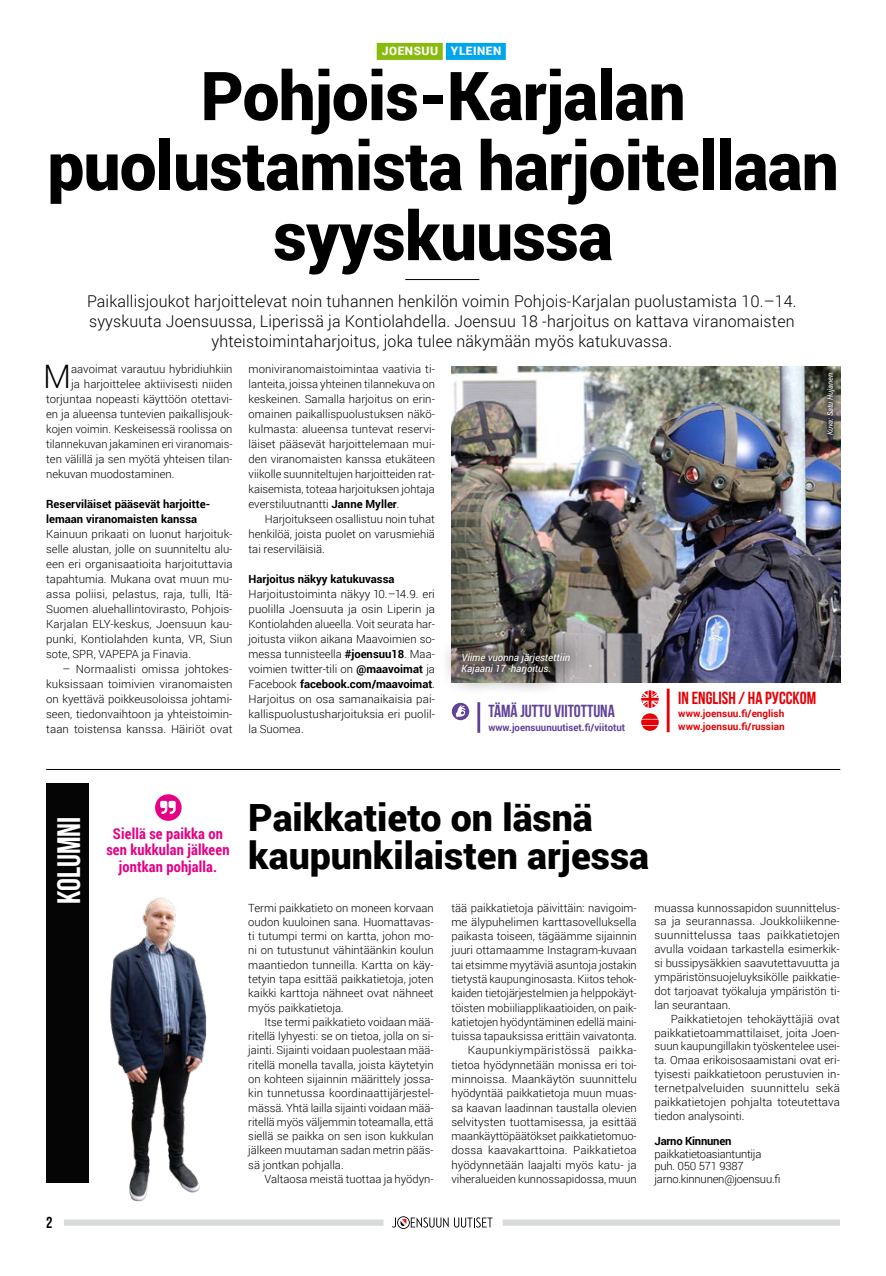
<style>
.page{position:relative;width:886px;height:1276px;background:#fff}
.page>*{position:absolute;margin:0;border:0;box-sizing:border-box;transform-origin:0 0}
.t1{font:900 67.5px/70px "Roboto";letter-spacing:-.01em;color:#000;text-align:center}
.t2{font:900 37.5px/37.5px "Roboto";color:#000}
.t3{font:700 32.5px "Bebas Neue";color:#fff}
.t4{font:300 32.38px "Roboto";color:#000}
.t5{font:700 17.5px "Bebas Neue";color:#614397}
.t6{font:700 17.5px "Bebas Neue";color:#e60005}
.t7{font:300 16.25px/20px "Roboto";letter-spacing:.01em;color:#000;text-align:center}
.t8{font:700 15.88px "Bebas Neue";color:#000}
.t9{font:700 15px/16.2px "Roboto Condensed";letter-spacing:.01em;color:#e50084;text-align:center}
.t10{font:900 11.62px "Roboto";letter-spacing:.05em;color:#fff}
.t11{font:300 11.25px/14.2px "Roboto";color:#000;text-align:justify}
.t12{font:700 11.25px/15px "Roboto";color:#000}
.t13{font:300 11.25px/12.6px "Roboto";letter-spacing:-.02em;color:#000}
.t14{font:700 11.25px "Roboto";letter-spacing:-.02em;color:#000}
.t15{font:700 10px/12.5px "Roboto";color:#e60005}
.t16{font:italic 10px/11.2px "Roboto";color:#fff}
.t17{font:700 10px "Roboto";color:#614397;scale:.96 1}
.t18{font:italic 7.5px "Roboto";color:#fff}
.s1{font-weight:700}
</style>
<div class="page">
<div style="left:64px;top:1219px;width:319px;height:6px;background:#d8dbdc"></div>
<svg style="left:392px;top:1216px;width:100px;height:13px"></svg>
<div style="left:503px;top:1219px;width:337px;height:6px;background:#d8dbdc"></div>
<img style="left:452px;top:367px;width:388px;height:315px">
<hr style="left:46px;top:769px;width:794px;height:1px;background:#000">
<hr style="left:405px;top:279px;width:74px;height:1px;background:#000">
<div style="left:377px;top:43px;width:66px;height:17px;background:#88bb0b"></div>
<div style="left:46px;top:784px;width:42px;height:399px;background:#050506"></div>
<div style="left:155px;top:794px;width:27px;height:27px;background:#e50084;border-radius:50%"></div>
<svg style="left:160px;top:801px;width:16px;height:13px"></svg>
<div style="left:446px;top:43px;width:60px;height:17px;background:#00a6eb"></div>
<div style="left:821px;top:367px;width:20px;height:75px;background:#000;opacity:.44"></div>
<hr style="left:477px;top:702px;width:3px;height:31px;background:#614397">
<svg style="left:452px;top:703px;width:17px;height:17px"></svg>
<hr style="left:667px;top:688px;width:2px;height:44px;background:#e60005">
<svg style="left:641px;top:690px;width:18px;height:41px"></svg>
<div style="left:439px;top:631px;width:153px;height:65px;background:#000;opacity:.94"></div>
<img style="left:110px;top:897px;width:97px;height:304px">
<p class="t10" style="left:382px;top:43px;width:58px">JOENSUU</p>
<p class="t10" style="left:451px;top:43px;width:52px">YLEINEN</p>
<h1 class="t1" style="left:47px;top:58px;width:792px">Pohjois-Karjalan puolustamista harjoitellaan syyskuussa</h1>
<p class="t7" style="left:87px;top:291px;width:711px">Paikallisjoukot harjoittelevat noin tuhannen henkilön voimin Pohjois-Karjalan puolustamista 10.–14. syyskuuta Joensuussa, Liperissä ja Kontiolahdella. Joensuu 18 -harjoitus on kattava viranomaisten yhteistoimintaharjoitus, joka tulee näkymään myös katukuvassa.</p>
<h3 class="t4" style="left:43px;top:354px;width:30px">M</h3>
<p class="t11" style="left:71px;top:361px;width:163px">aavoimat varautuu hybridiuhkiin</p>
<p class="t11" style="left:71px;top:376px;width:163px">ja harjoittelee aktiivisesti niiden</p>
<p class="t11" style="left:46px;top:391px;width:188px">torjuntaa nopeasti käyttöön otettavi-</p>
<p class="t11" style="left:46px;top:406px;width:188px">en ja alueensa tuntevien paikallisjouk-</p>
<p class="t11" style="left:46px;top:421px;width:188px">kojen voimin. Keskeisessä roolissa on</p>
<p class="t11" style="left:46px;top:436px;width:188px">tilannekuvan jakaminen eri viranomais-</p>
<p class="t11" style="left:46px;top:451px;width:188px">ten välillä ja sen myötä yhteisen tilan-</p>
<p class="t11" style="left:46px;top:466px;width:130px">nekuvan muodostaminen.</p>
<p class="t12" style="left:46px;top:496px;width:165px">Reserviläiset pääsevät harjoitte&shy;lemaan viranomaisten kanssa</p>
<p class="t11" style="left:46px;top:526px;width:188px;line-height:15px">Kainuun prikaati on luonut harjoituk&shy;selle alustan, jolle on suunniteltu alu&shy;een eri organisaatioita harjoituttavia tapahtumia. Mukana ovat muun mu&shy;assa poliisi, pelastus, raja, tulli, Itä-Suomen aluehallintovirasto, Pohjois-Karjalan ELY-keskus, Joensuun kau&shy;punki, Kontiolahden kunta, VR, Siun sote, SPR, VAPEPA ja Finavia.</p>
<p class="t11" style="left:46px;top:661px;width:188px;line-height:15px;text-indent:16px">– Normaalisti omissa johtokes&shy;kuksissaan toimivien viranomaisten on kyettävä poikkeusoloissa johtami&shy;seen, tiedonvaihtoon ja yhteistoimin&shy;taan toistensa kanssa. Häiriöt ovat</p>
<p class="t11" style="left:249px;top:361px;width:188px;line-height:15px">moniviranomaistoimintaa vaativia ti&shy;lanteita, joissa yhteinen tilannekuva on keskeinen. Samalla harjoitus on erin&shy;omainen paikallispuolustuksen näkö&shy;kulmasta: alueensa tuntevat reservi&shy;läiset pääsevät harjoittelemaan mui&shy;den viranomaisten kanssa etukäteen viikolle suunniteltujen harjoitteiden rat&shy;kaisemista, toteaa harjoituksen johtaja everstiluutnantti <span class="s1">Janne Myller</span>.</p>
<p class="t11" style="left:249px;top:511px;width:188px;line-height:15px;text-indent:16px">Harjoitukseen osallistuu noin tuhat henkilöä, joista puolet on varusmiehiä tai reserviläisiä.</p>
<p class="t12" style="left:249px;top:571px;width:147px">Harjoitus näkyy katukuvassa</p>
<p class="t11" style="left:249px;top:586px;width:188px;line-height:15px">Harjoitustoiminta näkyy 10.–14.9. eri puolilla Joensuuta ja osin Liperin ja Kontiolahden alueella. Voit seurata har&shy;joitusta viikon aikana Maavoimien so&shy;messa tunnisteella <span class="s1">#joensuu18</span>. Maa&shy;voimien twitter-tili on <span class="s1">@maavoimat</span> ja Facebook <span class="s1">facebook.com/maavoimat</span>.<br>Harjoitus on osa samanaikaisia pai&shy;kallispuolustusharjoituksia eri puolil&shy;la Suomea.</p>
<p class="t16" style="left:461px;top:651px;width:110px">Viime vuonna järjestettiin<br>Kajaani 17 -harjoitus.</p>
<h3 class="t5" style="left:488px;top:702px;width:128px">TÄMÄ JUTTU VIITOTTUNA</h3>
<p class="t17" style="left:488px;top:720px;width:144px">www.joensuunuutiset.fi/viitotut</p>
<h3 class="t6" style="left:678px;top:688px;width:139px">IN ENGLISH / НА РУССКОМ</h3>
<p class="t15" style="left:678px;top:707px;width:108px">www.joensuu.fi/english www.joensuu.fi/russian</p>
<p class="t18" style="left:825px;top:435px;width:64px;rotate:-90deg">Kuva: Satu Hujanen</p>
<h3 class="t3" style="left:51px;top:904px;width:89px;rotate:-90deg">KOLUMNI</h3>
<h3 class="t9" style="left:106px;top:825px;width:125px">Siellä se paikka on sen kukkulan jälkeen jontkan pohjalla.</h3>
<h3 class="t8" style="left:46px;top:1214px;width:8px">2</h3>
<h2 class="t2" style="left:248px;top:797px;width:402px">Paikkatieto on läsnä kaupunkilaisten arjessa</h2>
<p class="t11" style="left:248px;top:900px;width:187px">Termi paikkatieto on moneen korvaan oudon kuuloinen sana. Huomattavas&shy;ti tutumpi termi on kartta, johon mo&shy;ni on tutustunut vähintäänkin koulun maantiedon tunneilla. Kartta on käy&shy;tetyin tapa esittää paikkatietoja, joten kaikki karttoja nähneet ovat nähneet myös paikkatietoja.</p>
<p class="t11" style="left:248px;top:1014px;width:187px;text-indent:16px">Itse termi paikkatieto voidaan mää&shy;ritellä lyhyesti: se on tietoa, jolla on si&shy;jainti. Sijainti voidaan puolestaan mää&shy;ritellä monella tavalla, joista käytetyin on kohteen sijainnin määrittely jossa&shy;kin tunnetussa koordinaattijärjestel&shy;mässä. Yhtä lailla sijainti voidaan mää&shy;ritellä myös väljemmin toteamalla, että siellä se paikka on sen ison kukkulan jälkeen muutaman sadan metrin pääs&shy;sä jontkan pohjalla.</p>
<p class="t11" style="left:265px;top:1171px;width:171px">Valtaosa meistä tuottaa ja hyödyn-</p>
<p class="t11" style="left:451px;top:900px;width:187px;text-align:right">tää paikkatietoja päivittäin: navigoim&shy;me älypuhelimen karttasovelluksella paikasta toiseen, tägäämme sijainnin juuri ottamaamme Instagram-kuvaan tai etsimme myytäviä asuntoja jostakin tietystä kaupunginosasta. Kiitos tehok&shy;kaiden tietojärjestelmien ja helppokäyt&shy;töisten mobiiliapplikaatioiden, on paik&shy;katietojen hyödyntäminen edellä maini&shy;tuissa tapauksissa erittäin vaivatonta.<br>Kaupunkiympäristössä paikka&shy;tietoa hyödynnetään monissa eri toi&shy;minnoissa. Maankäytön suunnittelu hyödyntää paikkatietoja muun muas&shy;sa kaavan laadinnan taustalla olevien selvitysten tuottamisessa, ja esittää maankäyttöpäätökset paikkatietomuo&shy;dossa kaavakarttoina. Paikkatietoa hyödynnetään laajalti myös katu- ja viheralueiden kunnossapidossa, muun</p>
<p class="t11" style="left:654px;top:900px;width:187px;line-height:13.9px">muassa kunnossapidon suunnittelus&shy;sa ja seurannassa. Joukkoliikenne&shy;suunnittelussa taas paikkatietojen avulla voidaan tarkastella esimerkik&shy;si bussipysäkkien saavutettavuutta ja ympäristönsuojeluyksikölle paikkatie&shy;dot tarjoavat työkaluja ympäristön ti&shy;lan seurantaan.</p>
<p class="t11" style="left:654px;top:1011px;width:187px;line-height:13.9px;text-indent:16px">Paikkatietojen tehokäyttäjiä ovat paikkatietoammattilaiset, joita Joen&shy;suun kaupungillakin työskentelee usei&shy;ta. Omaa erikoisosaamistani ovat eri&shy;tyisesti paikkatietoon perustuvien in&shy;ternetpalveluiden suunnittelu sekä paikkatietojen pohjalta toteutettava tiedon analysointi.</p>
<p class="t14" style="left:654px;top:1133px;width:78px">Jarno Kinnunen</p>
<p class="t13" style="left:654px;top:1147px;width:128px">paikkatietoasiantuntija puh. 050 571 9387 jarno.kinnunen@joensuu.fi</p>
</div>
